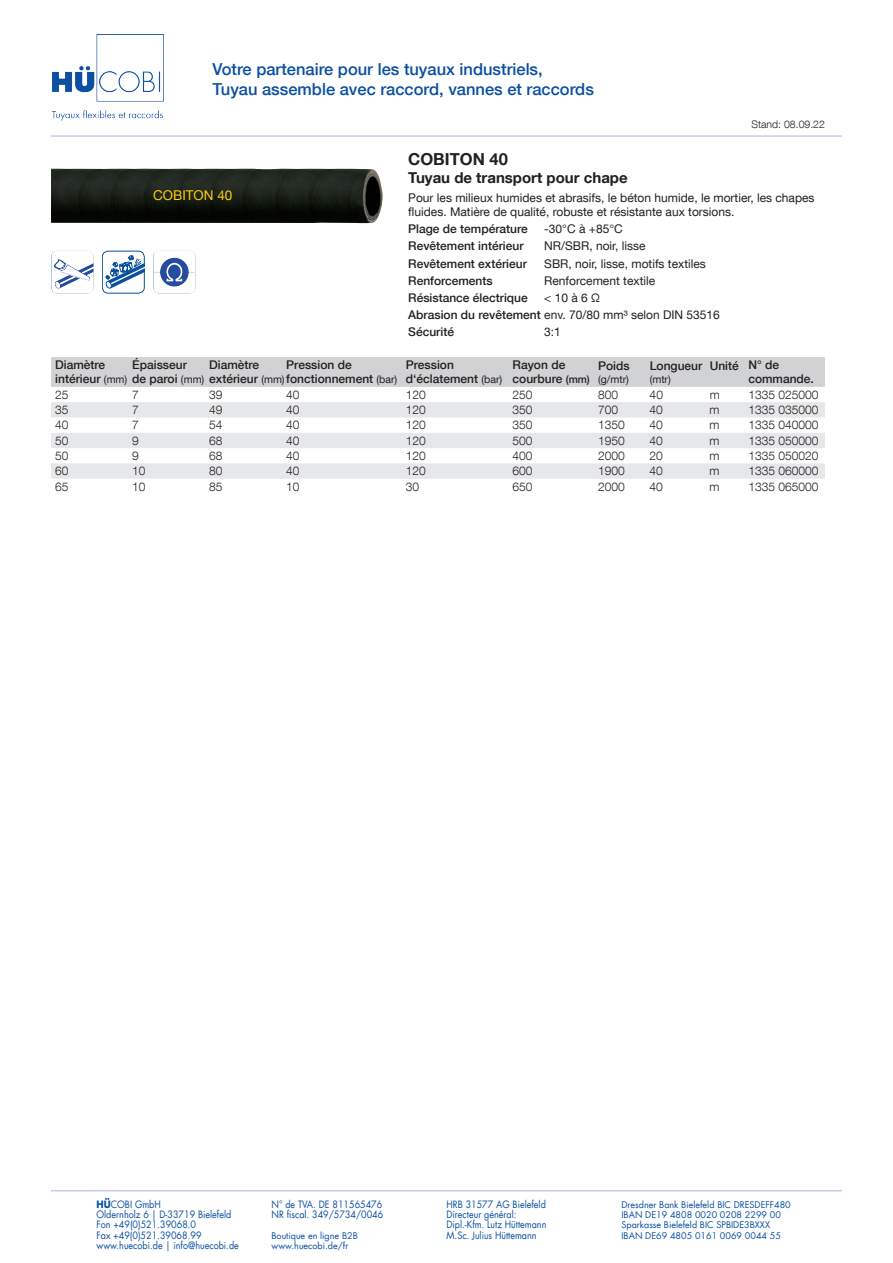
<style>
.page{position:relative;width:893px;height:1263px;background:#fff}
.page>*{position:absolute;margin:0;border:0;box-sizing:border-box;transform-origin:0 0}
.t1{font:500 16.5px/19.8px "Helvetica Neue LT Com";color:#0a4fa2}
.t2{font:700 16.5px "Helvetica Neue LT Com";color:#231f20}
.t3{font:700 15px "Helvetica Neue LT Com";color:#231f20}
.t4{font:13.5px "Helvetica Neue LT Com";color:#fecf07}
.t5{font:12px/17.1px "Helvetica Neue LT Com";color:#231f20}
.t6{font:500 12px/14.4px "Helvetica Neue LT Com";color:#231f20}
.t7{font:300 12px "Helvetica Neue LT Com";color:#231f20}
.t8{font:300 10.5px "Helvetica Neue LT Com";color:#231f20}
.t9{font:10.5px "Helvetica Neue LT Com";color:#231f20}
.t10{font:9.9px "Futura LT";color:#0a4fa2;scale:.91 1}
.t11{font:9px "Futura LT";color:#0a4fa2}
.s1{font-weight:500}
.s2{font-weight:400;font-size:10.5px}
.s3{font-size:10.5px}
.s4{font-weight:700}
</style>
<div class="page">
<hr style="left:51px;top:1190px;width:791px;height:1px;background:#c7cbe6">
<img style="left:52px;top:34px;width:112px;height:87px">
<hr style="left:51px;top:135px;width:791px;height:2px;background:#c7cbe6">
<div style="left:51px;top:357px;width:774px;height:30px;background:#d1d2d4"></div>
<svg style="left:51px;top:402px;width:774px;height:77px;fill:#e6e7e9"></svg>
<img style="left:51px;top:251px;width:43px;height:42px">
<img style="left:51px;top:168px;width:332px;height:56px">
<div style="left:102px;top:251px;width:43px;height:42px;border:1px solid #08509e;border-radius:6px"></div>
<svg style="left:105px;top:255px;width:40px;height:35px"></svg>
<img style="left:153px;top:251px;width:43px;height:42px">
<h1 class="t1" style="left:213px;top:59px;width:383px">Votre partenaire pour les tuyaux industriels,<br>Tuyau assemble avec raccord, vannes et raccords</h1>
<p class="t8" style="left:751px;top:118px;width:75px">Stand: 08.09.22</p>
<p class="t4" style="left:153px;top:187px;width:81px">COBITON 40</p>
<h1 class="t2" style="left:408px;top:149px;width:101px">COBITON 40</h1>
<p class="t3" style="left:408px;top:168px;width:221px">Tuyau de transport pour chape</p>
<p class="t5" style="left:408px;top:190px;width:408px;line-height:14.4px">Pour les milieux humides et abrasifs, le béton humide, le mortier, les chapes fluides. Matière de qualité, robuste et résistante aux torsions.</p>
<p class="t6" style="left:408px;top:222px;width:121px">Plage de température</p>
<p class="t5" style="left:544px;top:220px;width:80px">-30°C à +85°C</p>
<p class="t6" style="left:408px;top:239px;width:117px">Revêtement intérieur</p>
<p class="t5" style="left:544px;top:237px;width:103px">NR/SBR, noir, lisse</p>
<p class="t6" style="left:408px;top:256px;width:120px">Revêtement extérieur</p>
<p class="t5" style="left:544px;top:254px;width:163px">SBR, noir, lisse, motifs textiles</p>
<p class="t6" style="left:408px;top:273px;width:86px">Renforcements</p>
<p class="t5" style="left:544px;top:272px;width:112px">Renforcement textile</p>
<p class="t6" style="left:408px;top:290px;width:121px">Résistance électrique</p>
<p class="t5" style="left:408px;top:289px;width:313px;text-indent:136px">&lt; 10 à 6 Ω<br><span class="s1">Abrasion du revêtement</span> env. 70/80 mm³ selon DIN 53516<br><span class="s1">Sécurité</span></p>
<p class="t5" style="left:544px;top:323px;width:18px">3:1</p>
<p class="t6" style="left:132px;top:357px;width:56px">Épaisseur</p>
<p class="t6" style="left:209px;top:357px;width:52px">Diamètre</p>
<p class="t6" style="left:286px;top:357px;width:67px">Pression de</p>
<p class="t6" style="left:406px;top:357px;width:98px">Pression d‘éclatement <span class="s2">(bar)</span></p>
<p class="t6" style="left:513px;top:357px;width:79px">Rayon de courbure <span class="s3">(mm)</span></p>
<p class="t6" style="left:598px;top:358px;width:33px">Poids</p>
<p class="t6" style="left:55px;top:357px;width:344px">Diamètre<br>intérieur <span class="s2">(mm)</span> de paroi <span class="s2">(mm)</span> extérieur <span class="s2">(mm)</span> fonctionnement <span class="s2">(bar)</span></p>
<p class="t9" style="left:598px;top:372px;width:32px">(g/mtr)</p>
<p class="t6" style="left:650px;top:358px;width:54px">Longueur</p>
<p class="t9" style="left:650px;top:372px;width:23px">(mtr)</p>
<p class="t6" style="left:748px;top:359px;width:67px;line-height:13.4px;text-indent:-39px">Unité N° de commande.</p>
<p class="t7" style="left:55px;top:387px;width:15px">25</p>
<p class="t7" style="left:132px;top:387px;width:8px">7</p>
<p class="t7" style="left:209px;top:387px;width:15px">39</p>
<p class="t7" style="left:286px;top:387px;width:15px">40</p>
<p class="t7" style="left:406px;top:387px;width:22px">120</p>
<p class="t7" style="left:513px;top:387px;width:22px">250</p>
<p class="t7" style="left:598px;top:387px;width:22px">800</p>
<p class="t7" style="left:650px;top:387px;width:15px">40</p>
<p class="t7" style="left:710px;top:387px;width:11px">m</p>
<p class="t7" style="left:748px;top:387px;width:72px">1335 025000</p>
<p class="t7" style="left:55px;top:402px;width:15px">35</p>
<p class="t7" style="left:132px;top:402px;width:8px">7</p>
<p class="t7" style="left:209px;top:402px;width:15px">49</p>
<p class="t7" style="left:286px;top:402px;width:15px">40</p>
<p class="t7" style="left:406px;top:402px;width:22px">120</p>
<p class="t7" style="left:513px;top:402px;width:22px">350</p>
<p class="t7" style="left:598px;top:402px;width:22px">700</p>
<p class="t7" style="left:650px;top:402px;width:15px">40</p>
<p class="t7" style="left:710px;top:402px;width:11px">m</p>
<p class="t7" style="left:748px;top:402px;width:72px">1335 035000</p>
<p class="t7" style="left:55px;top:418px;width:15px">40</p>
<p class="t7" style="left:132px;top:418px;width:8px">7</p>
<p class="t7" style="left:209px;top:418px;width:15px">54</p>
<p class="t7" style="left:286px;top:418px;width:15px">40</p>
<p class="t7" style="left:406px;top:418px;width:22px">120</p>
<p class="t7" style="left:513px;top:418px;width:22px">350</p>
<p class="t7" style="left:598px;top:418px;width:28px">1350</p>
<p class="t7" style="left:650px;top:418px;width:15px">40</p>
<p class="t7" style="left:710px;top:418px;width:11px">m</p>
<p class="t7" style="left:748px;top:418px;width:72px">1335 040000</p>
<p class="t7" style="left:55px;top:433px;width:15px">50</p>
<p class="t7" style="left:132px;top:433px;width:8px">9</p>
<p class="t7" style="left:209px;top:433px;width:15px">68</p>
<p class="t7" style="left:286px;top:433px;width:15px">40</p>
<p class="t7" style="left:406px;top:433px;width:22px">120</p>
<p class="t7" style="left:513px;top:433px;width:22px">500</p>
<p class="t7" style="left:598px;top:433px;width:28px">1950</p>
<p class="t7" style="left:650px;top:433px;width:15px">40</p>
<p class="t7" style="left:710px;top:433px;width:11px">m</p>
<p class="t7" style="left:748px;top:433px;width:72px">1335 050000</p>
<p class="t7" style="left:55px;top:448px;width:15px">50</p>
<p class="t7" style="left:132px;top:448px;width:8px">9</p>
<p class="t7" style="left:209px;top:448px;width:15px">68</p>
<p class="t7" style="left:286px;top:448px;width:15px">40</p>
<p class="t7" style="left:406px;top:448px;width:22px">120</p>
<p class="t7" style="left:513px;top:448px;width:22px">400</p>
<p class="t7" style="left:598px;top:448px;width:28px">2000</p>
<p class="t7" style="left:650px;top:448px;width:15px">20</p>
<p class="t7" style="left:710px;top:448px;width:11px">m</p>
<p class="t7" style="left:748px;top:448px;width:72px">1335 050020</p>
<p class="t7" style="left:55px;top:464px;width:15px">60</p>
<p class="t7" style="left:132px;top:464px;width:15px">10</p>
<p class="t7" style="left:209px;top:464px;width:15px">80</p>
<p class="t7" style="left:286px;top:464px;width:15px">40</p>
<p class="t7" style="left:406px;top:464px;width:22px">120</p>
<p class="t7" style="left:513px;top:464px;width:22px">600</p>
<p class="t7" style="left:598px;top:464px;width:28px">1900</p>
<p class="t7" style="left:650px;top:464px;width:15px">40</p>
<p class="t7" style="left:710px;top:464px;width:11px">m</p>
<p class="t7" style="left:748px;top:464px;width:72px">1335 060000</p>
<p class="t7" style="left:55px;top:479px;width:15px">65</p>
<p class="t7" style="left:132px;top:479px;width:15px">10</p>
<p class="t7" style="left:209px;top:479px;width:15px">85</p>
<p class="t7" style="left:286px;top:479px;width:15px">10</p>
<p class="t7" style="left:406px;top:479px;width:15px">30</p>
<p class="t7" style="left:513px;top:479px;width:22px">650</p>
<p class="t7" style="left:598px;top:479px;width:28px">2000</p>
<p class="t7" style="left:650px;top:479px;width:15px">40</p>
<p class="t7" style="left:710px;top:479px;width:11px">m</p>
<p class="t7" style="left:748px;top:479px;width:72px">1335 065000</p>
<p class="t10" style="left:97px;top:1198px;width:72px"><span class="s4">HÜ</span>COBI GmbH</p>
<p class="t10" style="left:271px;top:1198px;width:123px">N° de TVA. DE 811565476</p>
<p class="t10" style="left:446px;top:1198px;width:111px">HRB 31577 AG Bielefeld</p>
<p class="t11" style="left:621px;top:1199px;width:171px">Dresdner Bank Bielefeld BIC DRESDEFF480</p>
<p class="t10" style="left:97px;top:1208px;width:150px">Oldernholz 6 | D-33719 Bielefeld</p>
<p class="t10" style="left:271px;top:1208px;width:124px">NR fiscal. 349/5734/0046</p>
<p class="t10" style="left:446px;top:1208px;width:78px">Directeur général:</p>
<p class="t11" style="left:621px;top:1209px;width:161px">IBAN DE19 4808 0020 0208 2299 00</p>
<p class="t10" style="left:97px;top:1218px;width:111px">Fon +49(0)521.39068.0</p>
<p class="t10" style="left:446px;top:1218px;width:111px">Dipl.-Kfm. Lutz Hüttemann</p>
<p class="t11" style="left:621px;top:1219px;width:150px">Sparkasse Bielefeld BIC SPBIDE3BXXX</p>
<p class="t10" style="left:97px;top:1229px;width:117px">Fax +49(0)521.39068.99</p>
<p class="t11" style="left:271px;top:1229px;width:88px">Boutique en ligne B2B</p>
<p class="t10" style="left:446px;top:1229px;width:101px">M.Sc. Julius Hüttemann</p>
<p class="t11" style="left:621px;top:1229px;width:161px">IBAN DE69 4805 0161 0069 0044 55</p>
<p class="t10" style="left:97px;top:1239px;width:158px">www.huecobi.de | info@huecobi.de</p>
<p class="t11" style="left:271px;top:1240px;width:78px">www.huecobi.de/fr</p>
</div>
